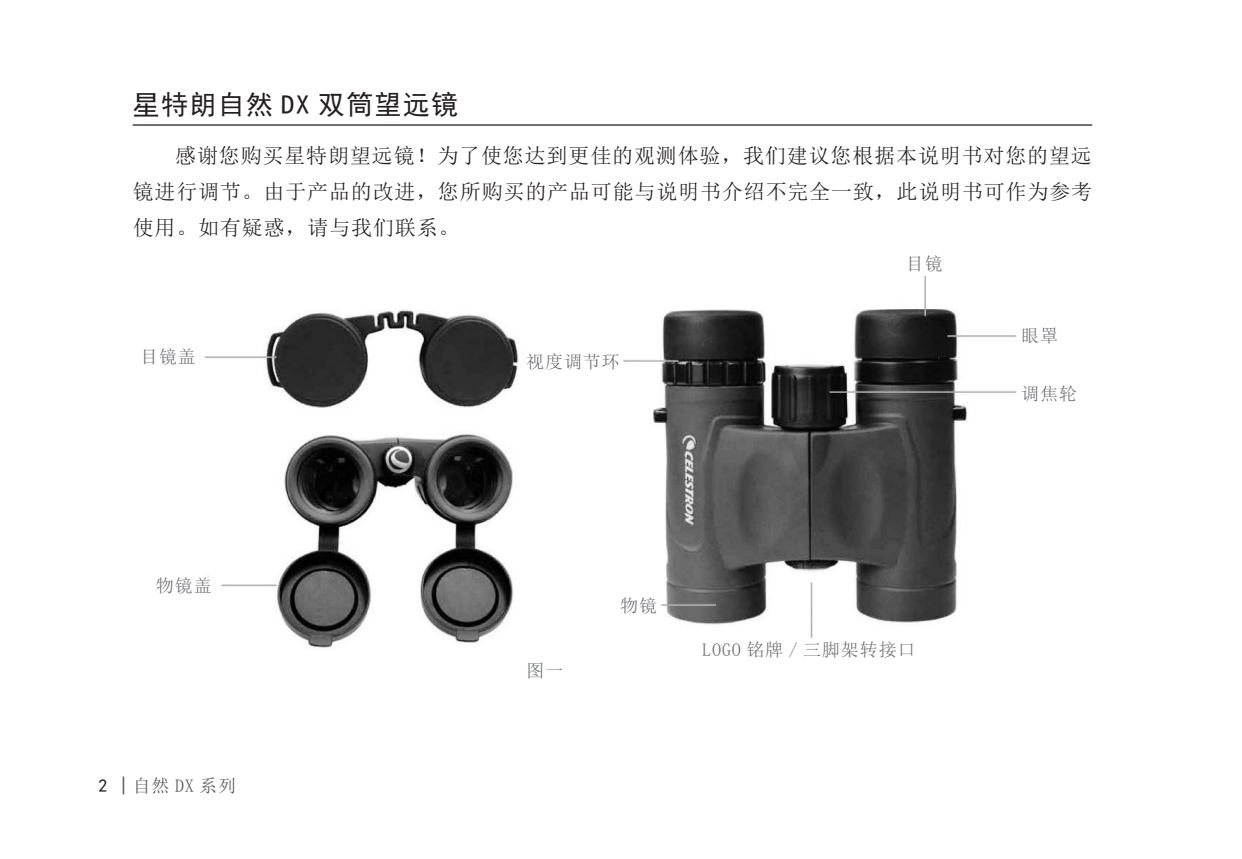
<style>
.page{position:relative;width:1242px;height:859px;background:#fff}
.page>*{position:absolute;margin:0;border:0;box-sizing:border-box;transform-origin:0 0}
.t1{font:27px "Sim Hei";letter-spacing:.05em;color:#231f20}
.正文{font:21px/36px "Sim Sun";letter-spacing:.04em;color:#231f20;text-align:justify}
.说明{font:18px "Sim Sun";letter-spacing:.05em;color:#6c6d70}
.t2{font:18px "Sim Sun";letter-spacing:.05em;color:#57585a}
.s1{font-family:"Sim Hei";color:#231f20}
.s2{font-family:"Sim Hei"}
</style>
<div class="page">
<hr style="left:133px;top:124px;width:959px;height:2px;background:#231f20">
<img style="left:204px;top:277px;width:813px;height:371px">
<p class="t1" style="left:133px;top:90px;width:327px">星特朗自然 DX 双筒望远镜</p>
<p class="正文" style="left:133px;top:137px;width:961px;text-indent:43px">感谢您购买星特朗望远镜！为了使您达到更佳的观测体验，我们建议您根据本说明书对您的望远镜进行调节。由于产品的改进，您所购买的产品可能与说明书介绍不完全一致，此说明书可作为参考使用。如有疑惑，请与我们联系。</p>
<p class="说明" style="left:140px;top:348px;width:57px">目镜盖</p>
<p class="说明" style="left:526px;top:352px;width:95px">视度调节环</p>
<p class="说明" style="left:906px;top:255px;width:38px">目镜</p>
<p class="说明" style="left:156px;top:576px;width:57px">物镜盖</p>
<p class="t2" style="left:98px;top:776px;width:139px"><span class="s1">2</span> <span class="s2">|</span>自然DX系列</p>
<p class="说明" style="left:526px;top:661px;width:38px">图一</p>
<p class="说明" style="left:620px;top:596px;width:38px">物镜</p>
<p class="说明" style="left:702px;top:641px;width:215px">LOGO 铭牌 / 三脚架转接口</p>
<p class="说明" style="left:1021px;top:326px;width:38px">眼罩</p>
<p class="说明" style="left:1021px;top:384px;width:57px">调焦轮</p>
</div>
